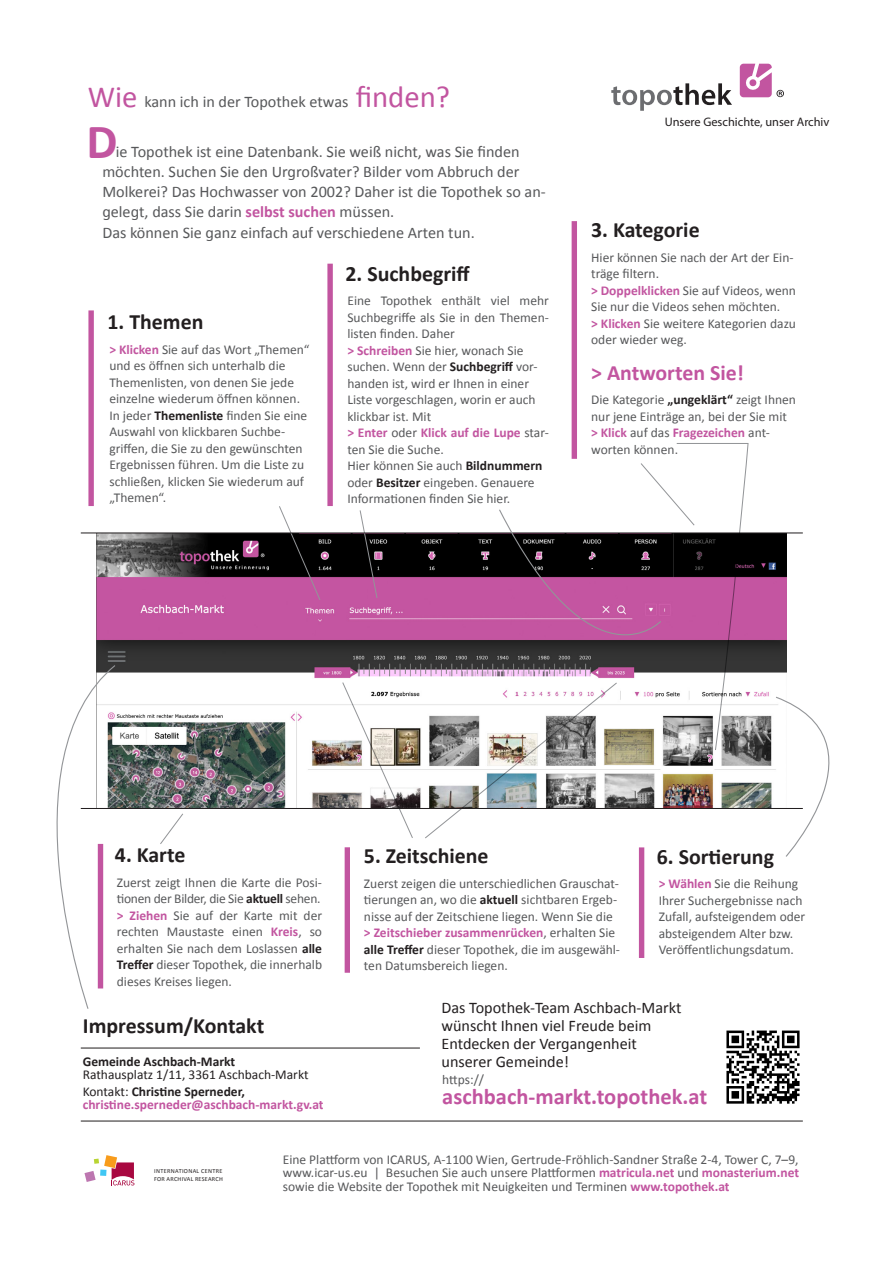
<style>
.page{position:relative;width:893px;height:1263px;background:#fff}
.page>*{position:absolute;margin:0;border:0;box-sizing:border-box;transform-origin:0 0}
.t1{font:700 49.35px "Calibri";color:#c255a0}
.t2{font:700 22.5px "Calibri";color:#c255a0}
.t3{font:700 21.9px "Calibri";color:#231f20}
.t4{font:700 21.9px "Calibri";color:#c255a0}
.t5{font:16.2px/20.2px "Calibri";color:#57585a}
.t6{font:16.2px/18px "Calibri";color:#231f20}
.t7{font:13.5px/16.5px "Calibri";color:#57585a}
.t8{font:13.5px/16.5px "Calibri";color:#231f20}
.t9{font:700 13.5px "Calibri";color:#c255a0}
.t10{font:700 13.5px "Calibri";color:#231f20}
.t11{font:12.3px "Myriad Pro";color:#231f20}
.t12{font:6.15px/7.5px "Calibri";letter-spacing:.04em;color:#231f20}
.s1{font-size:30.75px;color:#c255a0}
.s2{font-weight:700;color:#c255a0}
.s3{font-weight:700;color:#231f20}
.s4{font-weight:700}
</style>
<div class="page">
<img style="left:97px;top:534px;width:689px;height:274px">
<div style="left:88px;top:310px;width:6px;height:196px;background:#c255a0"></div>
<div style="left:327px;top:264px;width:6px;height:242px;background:#c255a0"></div>
<div style="left:572px;top:221px;width:5px;height:238px;background:#c255a0"></div>
<svg style="left:359px;top:510px;width:19px;height:89px"></svg>
<svg style="left:278px;top:506px;width:43px;height:95px"></svg>
<img style="left:341px;top:681px;width:73px;height:157px">
<div style="left:639px;top:847px;width:5px;height:111px;background:#c255a0"></div>
<div style="left:345px;top:847px;width:5px;height:126px;background:#c255a0"></div>
<hr style="left:81px;top:532px;width:722px;height:1px;background:#231f20">
<hr style="left:81px;top:808px;width:722px;height:1px;background:#231f20">
<hr style="left:81px;top:1047px;width:339px;height:1px;background:#231f20">
<hr style="left:81px;top:1120px;width:722px;height:1px;background:#231f20">
<svg style="left:84px;top:1155px;width:50px;height:30px"></svg>
<div style="left:100px;top:1169px;width:6px;height:7px;background:#40c7f4"></div>
<svg style="left:611px;top:83px;width:121px;height:28px"></svg>
<svg style="left:740px;top:64px;width:44px;height:33px"></svg>
<svg style="left:56px;top:664px;width:61px;height:345px"></svg>
<svg style="left:775px;top:696px;width:55px;height:161px"></svg>
<svg style="left:160px;top:813px;width:23px;height:31px"></svg>
<svg style="left:424px;top:442px;width:325px;height:397px"></svg>
<svg style="left:726px;top:1030px;width:73px;height:74px"></svg>
<p class="t5" style="left:88px;top:92px;width:364px"><span class="s1">Wie</span> kann ich in der Topothek etwas <span class="s1">finden?</span></p>
<p class="t5" style="left:102px;top:141px;width:445px;text-indent:13px">ie Topothek ist eine Datenbank. Sie weiß nicht, was Sie finden möchten. Suchen Sie den Urgroßvater? Bilder vom Abbruch der Molkerei? Das Hochwasser von 2002? Daher ist die Topothek so an&shy;gelegt, dass Sie darin <span class="s2">selbst suchen</span> müssen.<br>Das können Sie ganz einfach auf verschiedene Arten tun.</p>
<h1 class="t1" style="left:87px;top:110px;width:33px">D</h1>
<h3 class="t3" style="left:107px;top:308px;width:97px">1. Themen</h3>
<p class="t7" style="left:109px;top:341px;width:201px"><span class="s2">&gt; Klicken</span> Sie auf das Wort „Themen“ und es öffnen sich unterhalb die<br>Themenlisten, von denen Sie jede einzelne wiederum öffnen können.<br>In jeder <span class="s3">Themenliste</span> finden Sie eine<br>Auswahl von klickbaren Suchbe&shy;griffen, die Sie zu den gewünschten<br>Ergebnissen führen. Um die Liste zu schließen, klicken Sie wiederum auf „Themen“.</p>
<h3 class="t3" style="left:345px;top:259px;width:126px">2. Suchbegriff</h3>
<p class="t7" style="left:347px;top:292px;width:203px">Eine Topothek enthält viel mehr<br>Suchbegriffe als Sie in den Themen&shy;listen finden. Daher<br><span class="s2">&gt; Schreiben</span> Sie hier, wonach Sie suchen. Wenn der <span class="s3">Suchbegriff</span> vor&shy;handen ist, wird er Ihnen in einer<br>Liste vorgeschlagen, worin er auch klickbar ist. Mit<br><span class="s2">&gt; Enter</span> oder <span class="s2">Klick auf die Lupe</span> star&shy;ten Sie die Suche.<br>Hier können Sie auch <span class="s3">Bildnummern </span>oder <span class="s3">Besitzer</span> eingeben. Genauere<br>Informationen finden Sie hier.</p>
<p class="t11" style="left:665px;top:114px;width:166px">Unsere Geschichte, unser Archiv</p>
<h3 class="t3" style="left:591px;top:216px;width:110px">3. Kategorie</h3>
<p class="t7" style="left:591px;top:249px;width:206px">Hier können Sie nach der Art der Ein&shy;träge filtern.<br><span class="s2">&gt; Doppelklicken</span> Sie auf Videos, wenn<br>Sie nur die Videos sehen möchten.<br><span class="s2">&gt; Klicken</span> Sie weitere Kategorien dazu oder wieder weg.</p>
<h3 class="t4" style="left:591px;top:358px;width:154px">&gt; Antworten Sie!</h3>
<p class="t7" style="left:591px;top:391px;width:206px">Die Kategorie <span class="s3">„ungeklärt“</span> zeigt Ihnen nur jene Einträge an, bei der Sie mit <span class="s2">&gt; Klick</span> auf das <span class="s2">Fragezeichen</span> ant&shy;worten können.</p>
<h3 class="t3" style="left:115px;top:841px;width:72px">4. Karte</h3>
<p class="t7" style="left:117px;top:874px;width:207px;text-align:justify">Zuerst zeigt Ihnen die Karte die Posi&shy;tionen der Bilder, die Sie <span class="s3">aktuell</span> sehen. <span class="s2">&gt; Ziehen</span> Sie auf der Karte mit der rechten Maustaste einen <span class="s2">Kreis</span>, so erhalten Sie nach dem Loslassen <span class="s3">alle Treffer</span> dieser Topothek, die innerhalb dieses Kreises liegen.</p>
<h3 class="t3" style="left:83px;top:1012px;width:183px">Impressum/Kontakt</h3>
<p class="t10" style="left:83px;top:1053px;width:154px">Gemeinde Aschbach-Markt</p>
<p class="t8" style="left:83px;top:1066px;width:227px">Rathausplatz 1/11, 3361 Aschbach-Markt<br>Kontakt: <span class="s4">Christine Sperneder,</span></p>
<p class="t9" style="left:83px;top:1096px;width:242px">christine.sperneder@aschbach-markt.gv.at</p>
<h3 class="t3" style="left:364px;top:842px;width:126px">5. Zeitschiene</h3>
<p class="t7" style="left:364px;top:875px;width:258px">Zuerst zeigen die unterschiedlichen Grauschat&shy;tierungen an, wo die <span class="s3">aktuell</span> sichtbaren Ergeb&shy;nisse auf der Zeitschiene liegen. Wenn Sie die <span class="s2">&gt; Zeitschieber zusammenrücken</span>, erhalten Sie <span class="s3">alle Treffer</span> dieser Topothek, die im ausgewähl&shy;ten Datumsbereich liegen.</p>
<h3 class="t3" style="left:657px;top:842px;width:119px">6. Sortierung</h3>
<p class="t7" style="left:659px;top:876px;width:148px"><span class="s2">&gt; Wählen</span> Sie die Reihung<br>Ihrer Suchergebnisse nach<br>Zufall, aufsteigendem oder absteigendem Alter bzw.<br>Veröffentlichungsdatum.</p>
<p class="t6" style="left:441px;top:998px;width:241px">Das Topothek-Team Aschbach-Markt wünscht Ihnen viel Freude beim<br>Entdecken der Vergangenheit unserer Gemeinde!</p>
<p class="t7" style="left:442px;top:1071px;width:43px">https://</p>
<h2 class="t2" style="left:442px;top:1082px;width:267px">aschbach-markt.topothek.at</h2>
<p class="t12" style="left:154px;top:1167px;width:70px">INTERNATIONAL CENTRE<br>FOR ARCHIVAL RESEARCH</p>
<p class="t7" style="left:283px;top:1152px;width:518px;line-height:13.5px;text-align:justify">Eine Plattform von ICARUS, A-1100 Wien, Gertrude-Fröhlich-Sandner Straße 2-4, Tower C, 7–9, www.icar-us.eu | Besuchen Sie auch unsere Plattformen <span class="s2">matricula.net</span> und <span class="s2">monasterium.net </span>sowie die Website der Topothek mit Neuigkeiten und Terminen <span class="s2">www.topothek.at</span></p>
</div>
